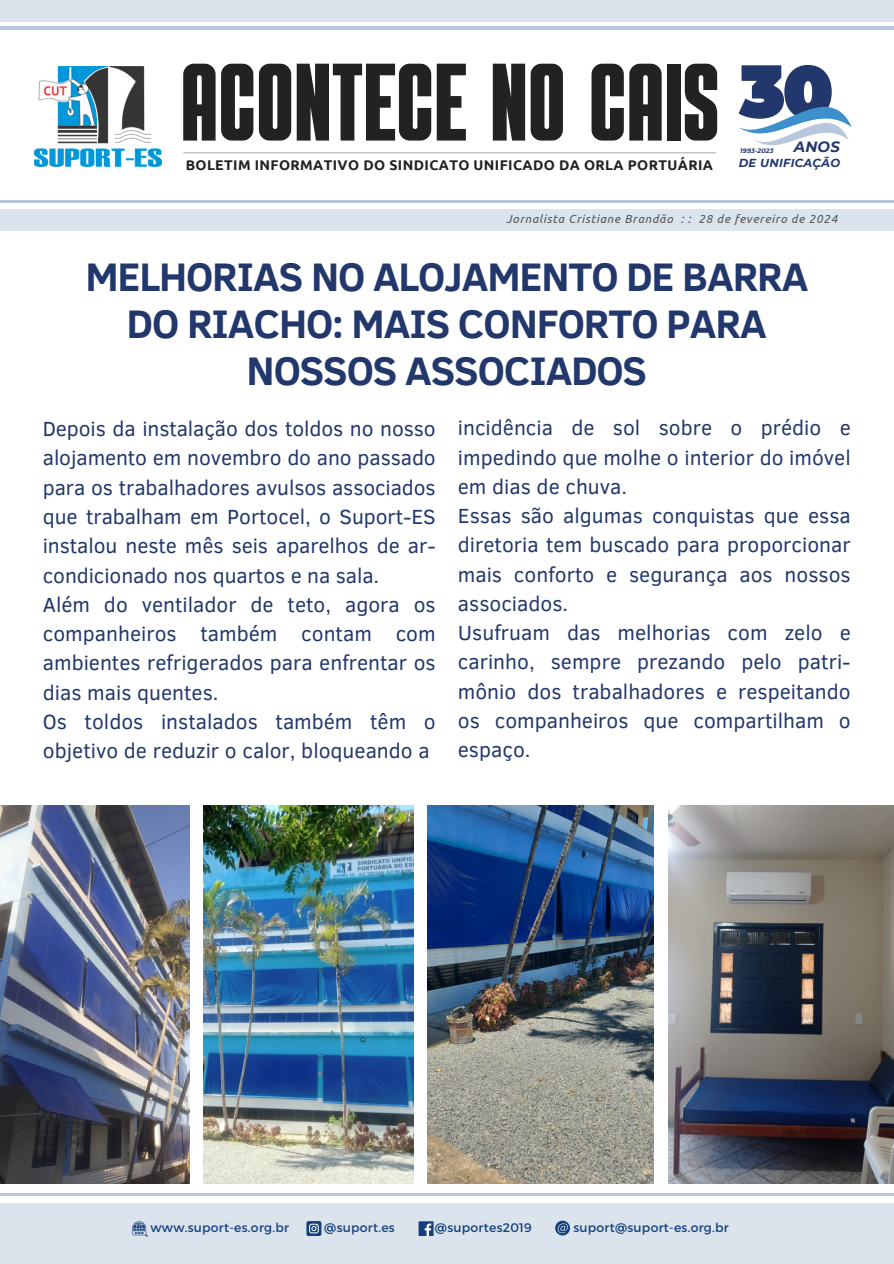
<style>
.page{position:relative;width:894px;height:1264px;background:#fff}
.page>*{position:absolute;margin:0;border:0;box-sizing:border-box;transform-origin:0 0}
.t1{font:109.8px "Alpha";letter-spacing:-.01em;color:#222}
.t2{font:700 40.8px/47.2px "Clear Sans";letter-spacing:-.025em;color:#22376b;text-align:center}
.t3{font:21px/29.2px "Clear Sans";color:#22376b}
.t4{font:italic 700 14.85px "Montserrat";color:#22376b}
.t5{font:700 14.1px "Ubuntu";letter-spacing:.03em;color:#222}
.t6{font:12.45px "Montserrat";letter-spacing:.02em;color:#14407b}
.t7{font:italic 11.7px "Ubuntu";letter-spacing:.065em;color:#545454}
.t8{font:italic 700 11.55px "Montserrat";letter-spacing:.02em;color:#22376b}
.t9{font:italic 700 6.3px "Montserrat";letter-spacing:.02em;color:#22376b}
</style>
<div class="page">
<div style="left:0;top:209px;width:893px;height:22px;background:#dbe3ed"></div>
<hr style="left:0;top:200px;width:893px;height:3px;background:#b8c7db">
<div style="left:0;top:0;width:893px;height:22px;background:#dbe3ed"></div>
<hr style="left:0;top:27px;width:893px;height:2px;background:#b8c7db">
<hr style="left:183px;top:152px;width:532px;height:1px;background:#a6a6a6">
<img style="left:35px;top:67px;width:127px;height:100px">
<svg style="left:738px;top:64px;width:114px;height:82px"></svg>
<div style="left:0;top:1203px;width:893px;height:60px;background:#dbe3ed"></div>
<hr style="left:0;top:1193px;width:893px;height:2px;background:#b8c7db">
<div style="left:418px;top:1221px;width:15px;height:14px;background:#14407b"></div>
<svg style="left:424px;top:1223px;width:7px;height:12px"></svg>
<svg style="left:555px;top:1220px;width:14px;height:15px"></svg>
<svg style="left:306px;top:1221px;width:15px;height:14px"></svg>
<svg style="left:132px;top:1221px;width:16px;height:15px"></svg>
<img style="left:204px;top:805px;width:209px;height:378px">
<img style="left:427px;top:805px;width:226px;height:378px">
<img style="left:0;top:805px;width:189px;height:378px">
<img style="left:668px;top:805px;width:225px;height:378px">
<h1 class="t1" style="left:180px;top:53px;width:540px">ACONTECE NO CAIS</h1>
<p class="t5" style="left:186px;top:157px;width:528px">BOLETIM INFORMATIVO DO SINDICATO UNIFICADO DA ORLA PORTUÁRIA</p>
<p class="t4" style="left:793px;top:138px;width:48px">ANOS</p>
<p class="t8" style="left:738px;top:155px;width:103px">DE UNIFICAÇÃO</p>
<p class="t9" style="left:740px;top:147px;width:35px">1993-2023</p>
<p class="t7" style="left:506px;top:212px;width:333px">Jornalista Cristiane Brandão : : 28 de fevereiro de 2024</p>
<p class="t2" style="left:85px;top:250px;width:724px">MELHORIAS NO ALOJAMENTO DE BARRA<br>DO RIACHO: MAIS CONFORTO PARA<br>NOSSOS ASSOCIADOS</p>
<p class="t3" style="left:458px;top:412px;width:394px">incidência de sol sobre o prédio e impedindo que molhe o interior do imóvel em dias de chuva.<br>Essas são algumas conquistas que essa diretoria tem buscado para proporcionar mais conforto e segurança aos nossos associados.<br>Usufruam das melhorias com zelo e carinho, sempre prezando pelo patri&shy;mônio dos trabalhadores e respeitando os companheiros que compartilham o espaço.</p>
<p class="t3" style="left:43px;top:413px;width:394px">Depois da instalação dos toldos no nosso alojamento em novembro do ano passado para os trabalhadores avulsos associados que trabalham em Portocel, o Suport-ES instalou neste mês seis aparelhos de ar&shy;condicionado nos quartos e na sala.<br>Além do ventilador de teto, agora os companheiros também contam com ambientes refrigerados para enfrentar os dias mais quentes.<br>Os toldos instalados também têm o objetivo de reduzir o calor, bloqueando a</p>
<p class="t6" style="left:150px;top:1219px;width:140px">www.suport-es.org.br</p>
<p class="t6" style="left:324px;top:1219px;width:72px">@suport.es</p>
<p class="t6" style="left:435px;top:1219px;width:98px">@suportes2019</p>
<p class="t6" style="left:573px;top:1219px;width:157px">suport@suport-es.org.br</p>
</div>
